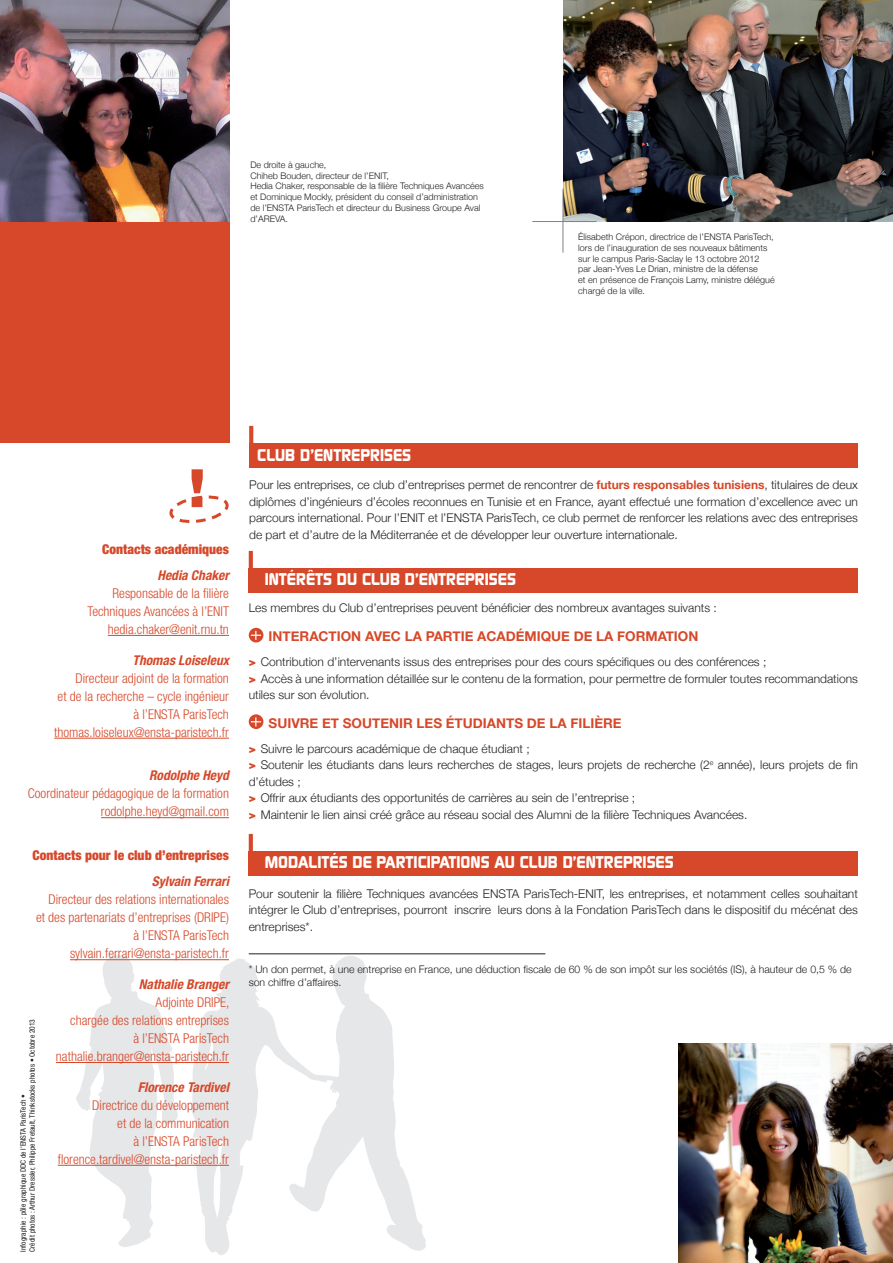
<style>
.page{position:relative;width:893px;height:1263px;background:#fff}
.page>*{position:absolute;margin:0;border:0;box-sizing:border-box;transform-origin:0 0}
.t1{font:900 52.5px "Helvetica";color:#d64829}
.t2{font:700 16.5px "Digital";color:#fff}
.t3{font:300 condensed 13.5px/18px "Helvetica Neue";color:#d64829;text-align:right}
.t4{font:700 13.5px "Helvetica Neue";color:#d64829}
.t5{font:italic 700 condensed 13.5px "Helvetica Neue";color:#d64829}
.t6{font:900 condensed 13.5px "Helvetica Neue";color:#d64829}
.t7{font:300 12px/16.5px "Helvetica Neue";color:#231f20;text-align:justify}
.t8{font:300 10.5px/12.6px "Helvetica Neue";color:#231f20}
.t9{font:300 9px/10.8px "Helvetica Neue";color:#231f20}
.t10{font:condensed 7.5px/9px "Helvetica Neue";color:#231f20}
.s1{font-weight:700;color:#d64829}
.s2{font-weight:900;color:#d64829}
</style>
<div class="page">
<svg style="left:76px;top:955px;width:103px;height:292px"></svg>
<svg style="left:191px;top:956px;width:235px;height:299px"></svg>
<div style="left:0;top:222px;width:230px;height:221px;background:#d64829"></div>
<hr style="left:108px;top:635px;width:121px;height:1px;background:#d64829">
<hr style="left:54px;top:738px;width:175px;height:1px;background:#d64829">
<hr style="left:101px;top:817px;width:128px;height:1px;background:#d64829">
<hr style="left:70px;top:959px;width:159px;height:1px;background:#d64829">
<hr style="left:56px;top:1062px;width:173px;height:1px;background:#d64829">
<hr style="left:58px;top:1165px;width:171px;height:1px;background:#d64829">
<svg style="left:169px;top:495px;width:60px;height:28px"></svg>
<img style="left:0;top:0;width:230px;height:222px">
<img style="left:563px;top:0;width:330px;height:222px">
<hr style="left:563px;top:189px;width:1px;height:64px;background:#808285">
<hr style="left:532px;top:221px;width:65px;height:1px;background:#808285">
<img style="left:679px;top:1043px;width:214px;height:220px">
<div style="left:249px;top:443px;width:609px;height:24px;background:#d64829"></div>
<hr style="left:249px;top:426px;width:4px;height:41px;background:#d64829">
<div style="left:249px;top:568px;width:609px;height:24px;background:#d64829"></div>
<hr style="left:249px;top:551px;width:4px;height:41px;background:#d64829">
<div style="left:249px;top:628px;width:14px;height:14px;background:#d64829;border-radius:50%"></div>
<svg style="left:251px;top:631px;width:10px;height:9px"></svg>
<div style="left:249px;top:714px;width:14px;height:15px;background:#d64829;border-radius:50%"></div>
<svg style="left:251px;top:717px;width:10px;height:9px"></svg>
<div style="left:249px;top:851px;width:609px;height:24px;background:#d64829"></div>
<hr style="left:249px;top:834px;width:4px;height:41px;background:#d64829">
<hr style="left:249px;top:953px;width:296px;height:1px;background:#231f20">
<p class="t9" style="left:250px;top:159px;width:235px">De droite à gauche,<br>Chiheb Bouden, directeur de l’ENIT,<br>Hedia Chaker, responsable de la filière Techniques Avancées et Dominique Mockly, président du conseil d’administration de l’ENSTA ParisTech et directeur du Business Groupe Aval d’AREVA.</p>
<p class="t9" style="left:578px;top:231px;width:198px">Élisabeth Crépon, directrice de l’ENSTA ParisTech, lors de l’inauguration de ses nouveaux bâtiments sur le campus Paris-Saclay le 13 octobre 2012<br>par Jean-Yves Le Drian, ministre de la défense<br>et en présence de François Lamy, ministre délégué chargé de la ville.</p>
<h1 class="t1" style="left:188px;top:454px;width:19px">!</h1>
<p class="t6" style="left:102px;top:540px;width:128px">Contacts académiques</p>
<p class="t5" style="left:158px;top:567px;width:73px">Hedia Chaker</p>
<p class="t3" style="left:87px;top:584px;width:143px">Responsable de la filière<br>Techniques Avancées à l’ENIT hedia.chaker@enit.rnu.tn</p>
<p class="t5" style="left:133px;top:652px;width:98px">Thomas Loiseleux</p>
<p class="t3" style="left:54px;top:669px;width:176px">Directeur adjoint de la formation<br>et de la recherche – cycle ingénieur à l’ENSTA ParisTech thomas.loiseleux@ensta-paristech.fr</p>
<p class="t5" style="left:149px;top:767px;width:81px">Rodolphe Heyd</p>
<p class="t3" style="left:28px;top:784px;width:203px">Coordinateur pédagogique de la formation rodolphe.heyd@gmail.com</p>
<p class="t6" style="left:33px;top:847px;width:198px">Contacts pour le club d’entreprises</p>
<p class="t5" style="left:152px;top:873px;width:79px">Sylvain Ferrari</p>
<p class="t3" style="left:36px;top:890px;width:194px">Directeur des relations internationales<br>et des partenariats d’entreprises (DRIPE) à l’ENSTA ParisTech sylvain.ferrari@ensta-paristech.fr</p>
<p class="t5" style="left:139px;top:976px;width:92px">Nathalie Branger</p>
<p class="t3" style="left:56px;top:993px;width:175px">Adjointe DRIPE,<br>chargée des relations entreprises<br>à l’ENSTA ParisTech nathalie.branger@ensta-paristech.fr</p>
<p class="t5" style="left:138px;top:1079px;width:93px">Florence Tardivel</p>
<p class="t3" style="left:58px;top:1096px;width:173px">Directrice du développement<br>et de la communication<br>à l’ENSTA ParisTech florence.tardivel@ensta-paristech.fr</p>
<p class="t10" style="left:18px;top:1252px;width:234px;rotate:-90deg">Infographie : pôle graphique DDC de l’ENSTA ParisTech •<br>Crédit photos : Arthur Dressler, Philippe Fretault, Thinkstocks photos • Octobre 2013</p>
<h2 class="t2" style="left:257px;top:445px;width:155px">CLUB D’ENTREPRISES</h2>
<p class="t7" style="left:249px;top:476px;width:610px">Pour les entreprises, ce club d’entreprises permet de rencontrer de <span class="s1">futurs responsables tunisiens</span>, titulaires de deux diplômes d’ingénieurs d’écoles reconnues en Tunisie et en France, ayant effectué une formation d’excellence avec un parcours international. Pour l’ENIT et l’ENSTA ParisTech, ce club permet de renforcer les relations avec des entreprises de part et d’autre de la Méditerranée et de développer leur ouverture internationale.</p>
<h2 class="t2" style="left:265px;top:569px;width:253px">INTÉRÊTS DU CLUB D’ENTREPRISES</h2>
<p class="t7" style="left:249px;top:599px;width:470px">Les membres du Club d’entreprises peuvent bénéficier des nombreux avantages suivants :</p>
<p class="t4" style="left:269px;top:626px;width:431px">INTERACTION AVEC LA PARTIE ACADÉMIQUE DE LA FORMATION</p>
<p class="t7" style="left:249px;top:653px;width:611px;text-align:left"><span class="s2">&gt;</span> Contribution d’intervenants issus des entreprises pour des cours spécifiques ou des conférences ;<br><span class="s2">&gt;</span> Accès à une information détaillée sur le contenu de la formation, pour permettre de formuler toutes recommandations utiles sur son évolution.</p>
<p class="t4" style="left:269px;top:712px;width:354px">SUIVRE ET SOUTENIR LES ÉTUDIANTS DE LA FILIÈRE</p>
<p class="t7" style="left:249px;top:739px;width:611px;text-align:left"><span class="s2">&gt;</span> Suivre le parcours académique de chaque étudiant ;<br><span class="s2">&gt;</span> Soutenir les étudiants dans leurs recherches de stages, leurs projets de recherche (2<sup>e</sup> année), leurs projets de fin d’études ;<br><span class="s2">&gt;</span> Offrir aux étudiants des opportunités de carrières au sein de l’entreprise ;<br><span class="s2">&gt;</span> Maintenir le lien ainsi créé grâce au réseau social des Alumni de la filière Techniques Avancées.</p>
<h2 class="t2" style="left:265px;top:852px;width:411px">MODALITÉS DE PARTICIPATIONS AU CLUB D’ENTREPRISES</h2>
<p class="t7" style="left:249px;top:884px;width:611px">Pour soutenir la filière Techniques avancées ENSTA ParisTech-ENIT, les entreprises, et notamment celles souhaitant intégrer le Club d’entreprises, pourront inscrire leurs dons à la Fondation ParisTech dans le dispositif du mécénat des entreprises*.</p>
<p class="t8" style="left:249px;top:963px;width:604px">* Un don permet, à une entreprise en France, une déduction fiscale de 60 % de son impôt sur les sociétés (IS), à hauteur de 0,5 % de son chiffre d’affaires.</p>
</div>
